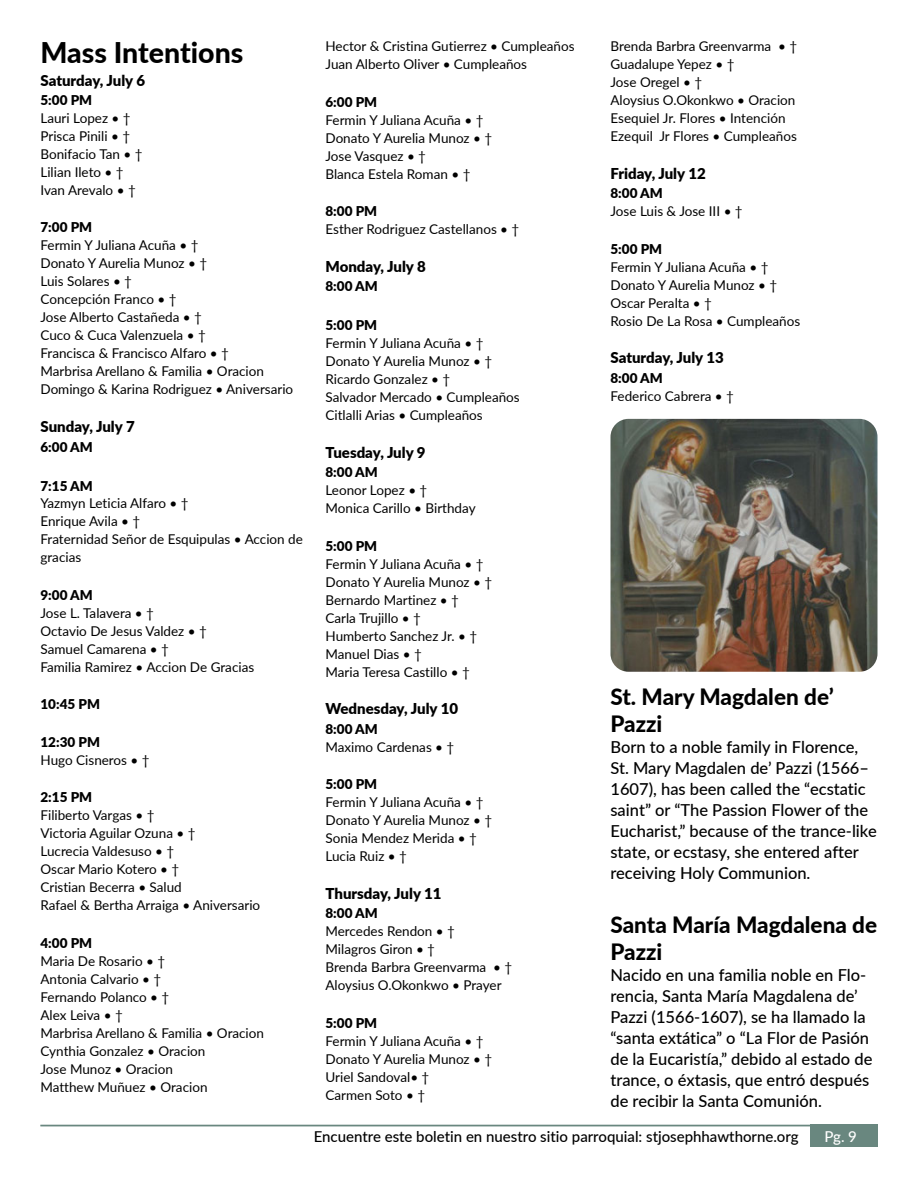
<style>
.page{position:relative;width:918px;height:1188px;background:#fff}
.page>*{position:absolute;margin:0;border:0;box-sizing:border-box;transform-origin:0 0}
.t1{font:800 28.5px "Lato";color:#000}
.t2{font:800 22.5px/27px "Lato";color:#000}
.t3{font:500 16.5px/21px "Jrbqjt Lato";color:#000}
.t4{font:900 15px "Lato";color:#000}
.t5{font:500 15px "Hgmbpn Lato";color:#000}
.t6{font:500 15px "Jrbqjt Lato";color:#fff}
.t7{font:13.5px/18px "Lato";color:#000}
.t8{font:900 13.5px "Lato";color:#000}
</style>
<div class="page">
<div style="left:810px;top:1125px;width:68px;height:22px;background:#69877f"></div>
<hr style="left:41px;top:1125px;width:770px;height:1px;background:#69877f">
<img style="left:610px;top:419px;width:268px;height:253px">
<p class="t7" style="left:325px;top:37px;width:251px">Hector &amp; Cristina Gutierrez • Cumpleaños<br>Juan Alberto Oliver • Cumpleaños</p>
<p class="t8" style="left:325px;top:92px;width:53px">6:00 PM</p>
<p class="t7" style="left:325px;top:110px;width:168px">Fermin Y Juliana Acuña • †<br>Donato Y Aurelia Munoz • †<br>Jose Vasquez • †<br>Blanca Estela Roman • †</p>
<p class="t8" style="left:325px;top:201px;width:53px">8:00 PM</p>
<p class="t7" style="left:325px;top:220px;width:195px">Esther Rodriguez Castellanos • †</p>
<p class="t4" style="left:326px;top:255px;width:102px">Monday, July 8</p>
<p class="t8" style="left:326px;top:276px;width:54px">8:00 AM</p>
<p class="t8" style="left:326px;top:315px;width:53px">5:00 PM</p>
<p class="t7" style="left:326px;top:334px;width:196px">Fermin Y Juliana Acuña • †<br>Donato Y Aurelia Munoz • †<br>Ricardo Gonzalez • †<br>Salvador Mercado • Cumpleaños<br>Citlalli Arias • Cumpleaños</p>
<p class="t4" style="left:326px;top:441px;width:102px">Tuesday, July 9</p>
<p class="t8" style="left:326px;top:462px;width:54px">8:00 AM</p>
<p class="t7" style="left:326px;top:481px;width:152px">Leonor Lopez • †<br>Monica Carillo • Birthday</p>
<p class="t8" style="left:326px;top:536px;width:53px">5:00 PM</p>
<p class="t7" style="left:326px;top:554px;width:168px">Fermin Y Juliana Acuña • †<br>Donato Y Aurelia Munoz • †<br>Bernardo Martinez • †<br>Carla Trujillo • †<br>Humberto Sanchez Jr. • †<br>Manuel Dias • †<br>Maria Teresa Castillo • †</p>
<p class="t4" style="left:326px;top:698px;width:134px">Wednesday, July 10</p>
<p class="t8" style="left:326px;top:719px;width:54px">8:00 AM</p>
<p class="t7" style="left:326px;top:737px;width:130px">Maximo Cardenas • †</p>
<p class="t8" style="left:326px;top:774px;width:53px">5:00 PM</p>
<p class="t7" style="left:326px;top:793px;width:168px">Fermin Y Juliana Acuña • †<br>Donato Y Aurelia Munoz • †<br>Sonia Mendez Merida • †<br>Lucia Ruiz • †</p>
<p class="t4" style="left:326px;top:882px;width:118px">Thursday, July 11</p>
<p class="t8" style="left:326px;top:903px;width:54px">8:00 AM</p>
<p class="t7" style="left:326px;top:922px;width:188px">Mercedes Rendon • †<br>Milagros Giron • †<br>Brenda Barbra Greenvarma • †<br>Aloysius O.Okonkwo • Prayer</p>
<p class="t8" style="left:326px;top:1013px;width:53px">5:00 PM</p>
<p class="t7" style="left:326px;top:1031px;width:168px">Fermin Y Juliana Acuña • †<br>Donato Y Aurelia Munoz • †<br>Uriel Sandoval• †<br>Carmen Soto • †</p>
<h1 class="t1" style="left:41px;top:32px;width:204px">Mass Intentions</h1>
<p class="t7" style="left:610px;top:37px;width:188px">Brenda Barbra Greenvarma • †<br>Guadalupe Yepez • †<br>Jose Oregel • †<br>Aloysius O.Okonkwo • Oracion<br>Esequiel Jr. Flores • Intención<br>Ezequil Jr Flores • Cumpleaños</p>
<p class="t4" style="left:610px;top:162px;width:97px">Friday, July 12</p>
<p class="t8" style="left:610px;top:183px;width:54px">8:00 AM</p>
<p class="t7" style="left:610px;top:202px;width:134px">Jose Luis &amp; Jose III • †</p>
<p class="t8" style="left:610px;top:239px;width:53px">5:00 PM</p>
<p class="t7" style="left:610px;top:257px;width:191px">Fermin Y Juliana Acuña • †<br>Donato Y Aurelia Munoz • †<br>Oscar Peralta • †<br>Rosio De La Rosa • Cumpleaños</p>
<p class="t4" style="left:610px;top:347px;width:115px">Saturday, July 13</p>
<p class="t8" style="left:610px;top:368px;width:54px">8:00 AM</p>
<p class="t7" style="left:610px;top:386px;width:125px">Federico Cabrera • †</p>
<p class="t4" style="left:41px;top:69px;width:106px">Saturday, July 6</p>
<p class="t8" style="left:41px;top:90px;width:53px">5:00 PM</p>
<p class="t7" style="left:41px;top:109px;width:104px">Lauri Lopez • †<br>Prisca Pinili • †<br>Bonifacio Tan • †<br>Lilian Ileto • †<br>Ivan Arevalo • †</p>
<p class="t8" style="left:41px;top:217px;width:53px">7:00 PM</p>
<p class="t7" style="left:41px;top:236px;width:254px">Fermin Y Juliana Acuña • †<br>Donato Y Aurelia Munoz • †<br>Luis Solares • †<br>Concepción Franco • †<br>Jose Alberto Castañeda • †<br>Cuco &amp; Cuca Valenzuela • †<br>Francisca &amp; Francisco Alfaro • †<br>Marbrisa Arellano &amp; Familia • Oracion<br>Domingo &amp; Karina Rodriguez • Aniversario</p>
<p class="t4" style="left:41px;top:415px;width:96px">Sunday, July 7</p>
<p class="t8" style="left:41px;top:436px;width:54px">6:00 AM</p>
<p class="t8" style="left:41px;top:475px;width:54px">7:15 AM</p>
<p class="t7" style="left:41px;top:494px;width:264px">Yazmyn Leticia Alfaro • †<br>Enrique Avila • †<br>Fraternidad Señor de Esquipulas • Accion de gracias</p>
<p class="t8" style="left:41px;top:585px;width:54px">9:00 AM</p>
<p class="t7" style="left:41px;top:604px;width:215px">Jose L. Talavera • †<br>Octavio De Jesus Valdez • †<br>Samuel Camarena • †<br>Familia Ramirez • Accion De Gracias</p>
<p class="t8" style="left:41px;top:694px;width:61px">10:45 PM</p>
<p class="t8" style="left:41px;top:732px;width:61px">12:30 PM</p>
<p class="t7" style="left:41px;top:750px;width:111px">Hugo Cisneros • †</p>
<p class="t8" style="left:41px;top:787px;width:53px">2:15 PM</p>
<p class="t7" style="left:41px;top:806px;width:221px">Filiberto Vargas • †<br>Victoria Aguilar Ozuna • †<br>Lucrecia Valdesuso • †<br>Oscar Mario Kotero • †<br>Cristian Becerra • Salud<br>Rafael &amp; Bertha Arraiga • Aniversario</p>
<p class="t8" style="left:41px;top:933px;width:53px">4:00 PM</p>
<p class="t7" style="left:41px;top:951px;width:225px">Maria De Rosario • †<br>Antonia Calvario • †<br>Fernando Polanco • †<br>Alex Leiva • †<br>Marbrisa Arellano &amp; Familia • Oracion<br>Cynthia Gonzalez • Oracion<br>Jose Munoz • Oracion<br>Matthew Muñuez • Oracion</p>
<h2 class="t2" style="left:610px;top:682px;width:225px">St. Mary Magdalen de’<br>Pazzi</h2>
<p class="t3" style="left:610px;top:736px;width:268px">Born to a noble family in Florence, St. Mary Magdalen de’ Pazzi (1566– 1607), has been called the “ecstatic saint” or “The Passion Flower of the Eucharist,” because of the trance-like state, or ecstasy, she entered after receiving Holy Communion.</p>
<h2 class="t2" style="left:610px;top:910px;width:268px">Santa María Magdalena de<br>Pazzi</h2>
<p class="t3" style="left:610px;top:964px;width:264px">Nacido en una familia noble en Flo&shy;rencia, Santa María Magdalena de’ Pazzi (1566-1607), se ha llamado la “santa extática” o “La Flor de Pasión de la Eucaristía,” debido al estado de trance, o éxtasis, que entró después de recibir la Santa Comunión.</p>
<p class="t5" style="left:314px;top:1126px;width:486px">Encuentre este boletin en nuestro sitio parroquial: stjosephhawthorne.org</p>
<p class="t6" style="left:824px;top:1126px;width:34px">Pg. 9</p>
</div>
